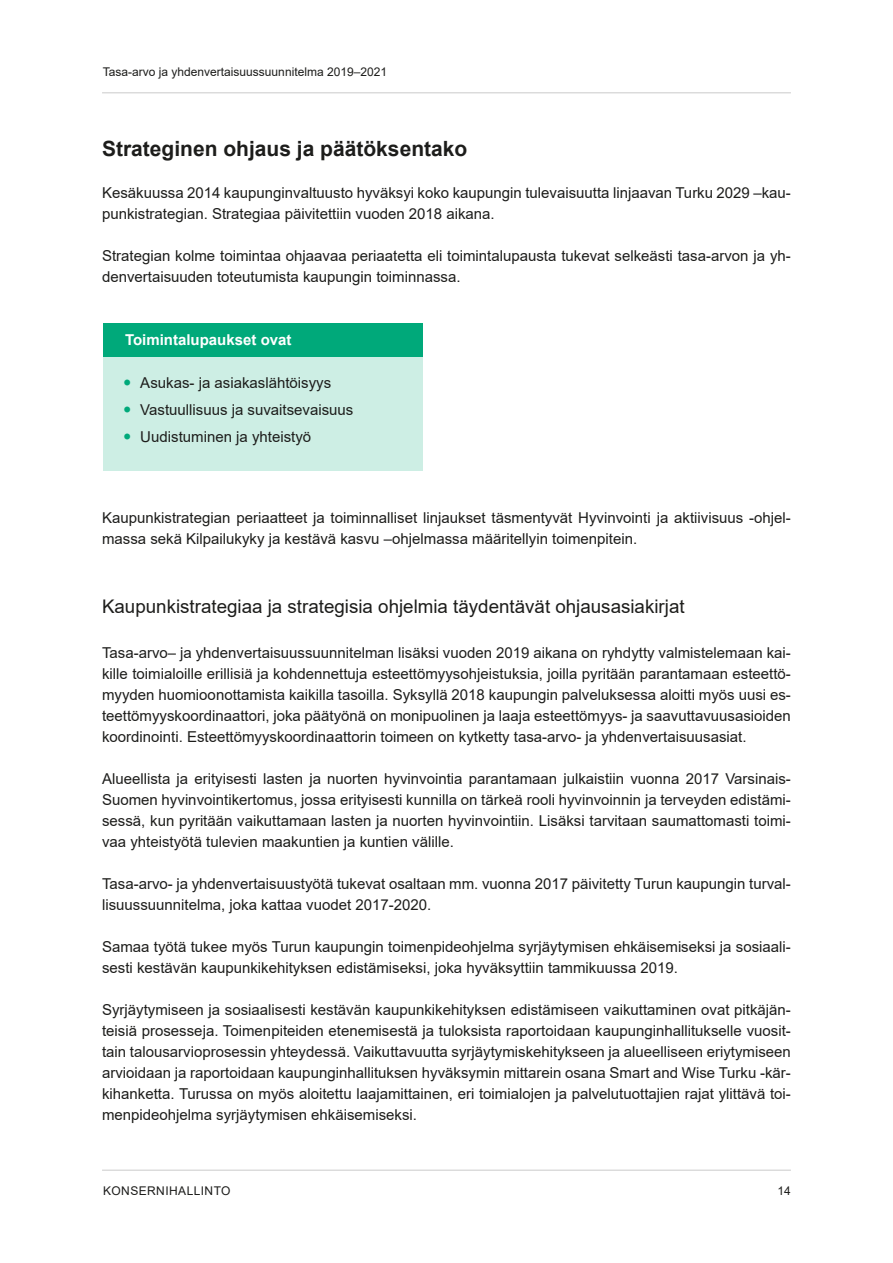
<style>
.page{position:relative;width:893px;height:1263px;background:#fff}
.page>*{position:absolute;margin:0;border:0;box-sizing:border-box;transform-origin:0 0}
._1_1_Otsikko{font:700 21px "Arial";color:#1d1d1b}
._1_1_1_Otsikko{font:18.75px "Arial";color:#1d1d1b}
.Leipäteksti{font:15px/21px "Arial";color:#1d1d1b}
.Leipäteksti-2{font:700 15px "Arial";color:#fff}
.t1{font:12px "Arial";color:#1d1d1b}
.t2{font:12px "Arial";letter-spacing:.035em;color:#1d1d1b}
</style>
<div class="page">
<hr style="left:102px;top:1169px;width:689px;height:2px;background:#d0d0d0">
<hr style="left:102px;top:92px;width:689px;height:1px;background:#d0d0d0">
<div style="left:103px;top:354px;width:319px;height:117px;background:#cdeee4"></div>
<div style="left:103px;top:323px;width:319px;height:34px;background:#00a97a"></div>
<p class="t1" style="left:103px;top:64px;width:286px">Tasa-arvo ja yhdenvertaisuussuunnitelma 2019–2021</p>
<p class="_1_1_Otsikko" style="left:102px;top:133px;width:367px">Strateginen ohjaus ja päätöksentako</p>
<p class="Leipäteksti" style="left:102px;top:182px;width:690px">Kesäkuussa 2014 kaupunginvaltuusto hyväksyi koko kaupungin tulevaisuutta linjaavan Turku 2029 –kau&shy;punkistrategian. Strategiaa päivitettiin vuoden 2018 aikana.</p>
<p class="Leipäteksti" style="left:102px;top:245px;width:690px">Strategian kolme toimintaa ohjaavaa periaatetta eli toimintalupausta tukevat selkeästi tasa-arvon ja yh&shy;denvertaisuuden toteutumista kaupungin toiminnassa.</p>
<p class="Leipäteksti-2" style="left:125px;top:329px;width:168px">Toimintalupaukset ovat</p>
<p class="Leipäteksti" style="left:140px;top:372px;width:192px">Asukas- ja asiakaslähtöisyys</p>
<p class="Leipäteksti" style="left:140px;top:399px;width:215px">Vastuullisuus ja suvaitsevaisuus</p>
<p class="Leipäteksti" style="left:140px;top:426px;width:172px">Uudistuminen ja yhteistyö</p>
<p class="Leipäteksti" style="left:102px;top:507px;width:690px">Kaupunkistrategian periaatteet ja toiminnalliset linjaukset täsmentyvät Hyvinvointi ja aktiivisuus -ohjel&shy;massa sekä Kilpailukyky ja kestävä kasvu –ohjelmassa määritellyin toimenpitein.</p>
<p class="_1_1_1_Otsikko" style="left:102px;top:594px;width:584px">Kaupunkistrategiaa ja strategisia ohjelmia täydentävät ohjausasiakirjat</p>
<p class="Leipäteksti" style="left:102px;top:642px;width:690px;text-align:justify">Tasa-arvo– ja yhdenvertaisuussuunnitelman lisäksi vuoden 2019 aikana on ryhdytty valmistelemaan kai&shy;kille toimialoille erillisiä ja kohdennettuja esteettömyysohjeistuksia, joilla pyritään parantamaan esteettö&shy;myyden huomioonottamista kaikilla tasoilla. Syksyllä 2018 kaupungin palveluksessa aloitti myös uusi es&shy;teettömyyskoordinaattori, joka päätyönä on monipuolinen ja laaja esteettömyys- ja saavuttavuusasioiden koordinointi. Esteettömyyskoordinaattorin toimeen on kytketty tasa-arvo- ja yhdenvertaisuusasiat.</p>
<p class="Leipäteksti" style="left:102px;top:768px;width:690px;text-align:justify">Alueellista ja erityisesti lasten ja nuorten hyvinvointia parantamaan julkaistiin vuonna 2017 Varsinais-Suomen hyvinvointikertomus, jossa erityisesti kunnilla on tärkeä rooli hyvinvoinnin ja terveyden edistämi&shy;sessä, kun pyritään vaikuttamaan lasten ja nuorten hyvinvointiin. Lisäksi tarvitaan saumattomasti toimi&shy;vaa yhteistyötä tulevien maakuntien ja kuntien välille.</p>
<p class="Leipäteksti" style="left:102px;top:873px;width:690px">Tasa-arvo- ja yhdenvertaisuustyötä tukevat osaltaan mm. vuonna 2017 päivitetty Turun kaupungin turval&shy;lisuussuunnitelma, joka kattaa vuodet 2017-2020.</p>
<p class="Leipäteksti" style="left:102px;top:936px;width:690px">Samaa työtä tukee myös Turun kaupungin toimenpideohjelma syrjäytymisen ehkäisemiseksi ja sosiaali&shy;sesti kestävän kaupunkikehityksen edistämiseksi, joka hyväksyttiin tammikuussa 2019.</p>
<p class="Leipäteksti" style="left:102px;top:999px;width:690px;text-align:justify">Syrjäytymiseen ja sosiaalisesti kestävän kaupunkikehityksen edistämiseen vaikuttaminen ovat pitkäjän&shy;teisiä prosesseja. Toimenpiteiden etenemisestä ja tuloksista raportoidaan kaupunginhallitukselle vuosit&shy;tain talousarvioprosessin yhteydessä. Vaikuttavuutta syrjäytymiskehitykseen ja alueelliseen eriytymiseen arvioidaan ja raportoidaan kaupunginhallituksen hyväksymin mittarein osana Smart and Wise Turku -kär&shy;kihanketta. Turussa on myös aloitettu laajamittainen, eri toimialojen ja palvelutuottajien rajat ylittävä toi&shy;menpideohjelma syrjäytymisen ehkäisemiseksi.</p>
<p class="t2" style="left:103px;top:1183px;width:129px">KONSERNIHALLINTO</p>
<p class="t1" style="left:778px;top:1182px;width:15px">14</p>
</div>
